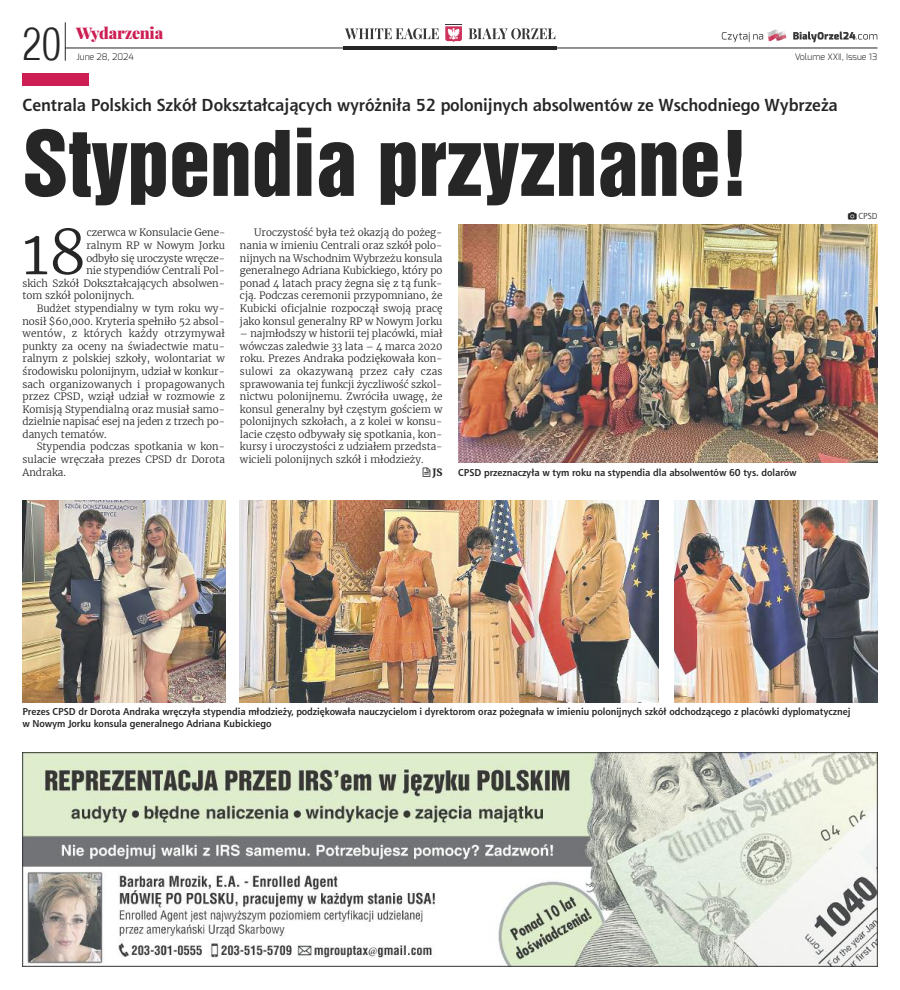
<style>
.page{position:relative;width:900px;height:990px;background:#fff}
.page>*{position:absolute;margin:0;border:0;box-sizing:border-box;transform-origin:0 0}
.t1{font:82.5px "Switzerland Inserat";color:#272627}
.t2{font:300 60.75px "Merriweather";color:#272627}
.t3{font:300 43.62px "Switzerland Cond";color:#272627}
.t4{font:700 17.5px "Aerton EFN";color:#272627}
.t5{font:900 15.62px "Playfair Display";letter-spacing:-.015em;color:#cc1e52}
.t6{font:300 10px/12.6px "Merriweather";color:#272627;text-align:justify}
.t7{font:700 10px/12.6px "Aerton EFN";color:#272627}
.t8{font:300 10px "Merriweather";letter-spacing:.02em;color:#272627}
.t9{font:700 10px "Merriweather";color:#272627}
.t10{font:300 9px "Exo";color:#272627}
.t11{font:8.75px "Aerton EFN";color:#272627}
</style>
<div class="page">
<div style="left:22px;top:73px;width:67px;height:12px;background:#cc1e52"></div>
<img style="left:458px;top:224px;width:419px;height:239px">
<img style="left:22px;top:501px;width:204px;height:201px">
<img style="left:674px;top:501px;width:203px;height:201px">
<img style="left:239px;top:501px;width:420px;height:201px">
<hr style="left:343px;top:47px;width:214px;height:3px;background:#272627">
<hr style="left:65px;top:48px;width:813px;height:1px;background:#272627">
<hr style="left:65px;top:22px;width:1px;height:39px;background:#272627">
<svg style="left:722px;top:30px;width:64px;height:12px"></svg>
<svg style="left:793px;top:32px;width:84px;height:10px"></svg>
<svg style="left:345px;top:28px;width:94px;height:11px"></svg>
<svg style="left:469px;top:28px;width:86px;height:11px"></svg>
<svg style="left:445px;top:24px;width:17px;height:18px"></svg>
<img style="left:22px;top:753px;width:855px;height:213px">
<h3 class="t3" style="left:22px;top:19px;width:40px">20</h3>
<h3 class="t5" style="left:76px;top:25px;width:89px">Wydarzenia</h3>
<p class="t10" style="left:77px;top:51px;width:59px">June 28, 2024</p>
<p class="t10" style="left:795px;top:51px;width:84px">Volume XXII, Issue 13</p>
<h3 class="t4" style="left:22px;top:98px;width:817px">Centrala Polskich Szkół Dokształcających wyróżniła 52 polonijnych absolwentów ze Wschodniego Wybrzeża</h3>
<h1 class="t1" style="left:22px;top:112px;width:727px">Stypendia przyznane!</h1>
<h2 class="t2" style="left:22px;top:215px;width:66px">18</h2>
<p class="t6" style="left:87px;top:227px;width:140px">czerwca w Konsulacie Gene-</p>
<p class="t6" style="left:86px;top:239px;width:140px">ralnym RP w Nowym Jorku</p>
<p class="t6" style="left:86px;top:252px;width:140px">odbyło się uroczyste wręcze-</p>
<p class="t6" style="left:86px;top:264px;width:140px">nie stypendiów Centrali Pol-</p>
<p class="t6" style="left:22px;top:277px;width:204px">skich Szkół Dokształcających absolwen-</p>
<p class="t6" style="left:22px;top:290px;width:113px">tom szkół polonijnych.</p>
<p class="t6" style="left:37px;top:302px;width:190px">Budżet stypendialny w tym roku wy-</p>
<p class="t6" style="left:22px;top:315px;width:204px">nosił $60,000. Kryteria spełniło 52 absol-</p>
<p class="t8" style="left:22px;top:327px;width:204px">wentów, z których każdy otrzymywał</p>
<p class="t6" style="left:22px;top:340px;width:204px">punkty za oceny na świadectwie matu-</p>
<p class="t6" style="left:22px;top:353px;width:204px">ralnym z polskiej szkoły, wolontariat w</p>
<p class="t6" style="left:22px;top:365px;width:204px">środowisku polonijnym, udział w konkur-</p>
<p class="t6" style="left:22px;top:378px;width:204px">sach organizowanych i propagowanych</p>
<p class="t6" style="left:22px;top:390px;width:204px">przez CPSD, wziął udział w rozmowie z</p>
<p class="t6" style="left:22px;top:403px;width:204px">Komisją Stypendialną oraz musiał samo-</p>
<p class="t6" style="left:22px;top:415px;width:204px">dzielnie napisać esej na jeden z trzech po-</p>
<p class="t6" style="left:22px;top:428px;width:86px">danych tematów.</p>
<p class="t6" style="left:37px;top:441px;width:190px">Stypendia podczas spotkania w kon-</p>
<p class="t6" style="left:22px;top:453px;width:204px">sulacie wręczała prezes CPSD dr Dorota</p>
<p class="t6" style="left:22px;top:466px;width:45px">Andraka.</p>
<p class="t6" style="left:240px;top:227px;width:204px;text-indent:14px">Uroczystość była też okazją do pożeg&shy;nania w imieniu Centrali oraz szkół polo&shy;nijnych na Wschodnim Wybrzeżu konsula generalnego Adriana Kubickiego, który po ponad 4 latach pracy żegna się z tą funk&shy;cją. Podczas ceremonii przypomniano, że Kubicki oficjalnie rozpoczął swoją pracę jako konsul generalny RP w Nowym Jorku</p>
<p class="t6" style="left:240px;top:327px;width:204px">– najmłodszy w historii tej placówki, miał wówczas zaledwie 33 lata – 4 marca 2020 roku. Prezes Andraka podziękowała kon&shy;sulowi za okazywaną przez cały czas sprawowania tej funkcji życzliwość szkol&shy;nictwu polonijnemu. Zwróciła uwagę, że konsul generalny był częstym gościem w polonijnych szkołach, a z kolei w konsu&shy;lacie często odbywały się spotkania, kon&shy;kursy i uroczystości z udziałem przedsta&shy;wicieli polonijnych szkół i młodzieży.</p>
<p class="t9" style="left:432px;top:466px;width:12px">Js</p>
<p class="t7" style="left:458px;top:467px;width:340px">CPSD przeznaczyła w tym roku na stypendia dla absolwentów 60 tys. dolarów</p>
<p class="t11" style="left:858px;top:212px;width:21px">CPSD</p>
<p class="t7" style="left:22px;top:706px;width:830px">Prezes CPSD dr Dorota Andraka wręczyła stypendia młodzieży, podziękowała nauczycielom i dyrektorom oraz pożegnała w imieniu polonijnych szkół odchodzącego z placówki dyplomatycznej w Nowym Jorku konsula generalnego Adriana Kubickiego</p>
</div>
